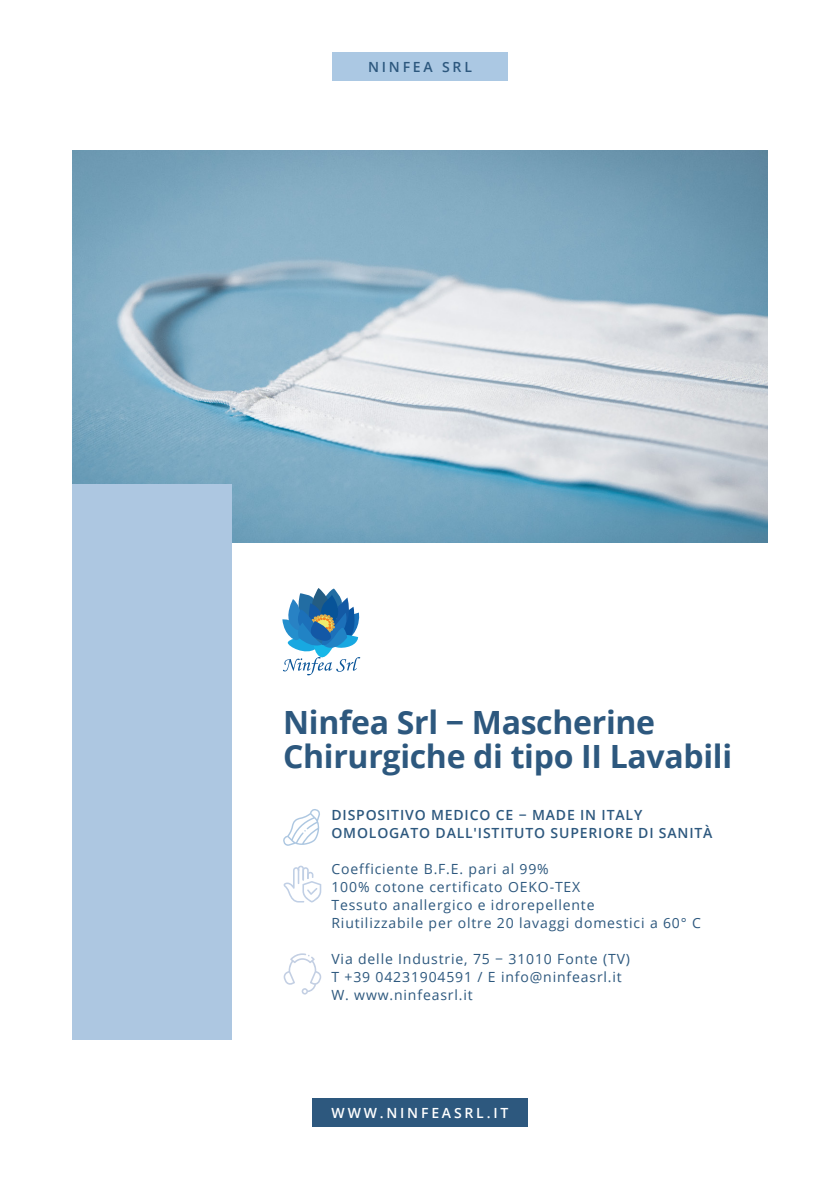
<style>
.page{position:relative;width:840px;height:1191px;background:#fff}
.page>*{position:absolute;margin:0;border:0;box-sizing:border-box;transform-origin:0 0}
.t1{font:700 32px "Open Sans";letter-spacing:-.01em;color:#2d587e}
.t2{font:14px/18px "Open Sans";letter-spacing:.06em;color:#2d587e}
.t3{font:600 14px "Open Sans";letter-spacing:.06em;color:#2d587e}
.t4{font:600 14px "Open Sans";letter-spacing:.2em;color:#fff}
.t5{font:600 14px "Open Sans";letter-spacing:.2em;color:#2d587e}
</style>
<div class="page">
<div style="left:332px;top:52px;width:175px;height:29px;background:#abc8e3"></div>
<div style="left:312px;top:1098px;width:215px;height:28px;background:#2d587e"></div>
<img style="left:72px;top:151px;width:695px;height:391px">
<svg style="left:282px;top:588px;width:79px;height:87px"></svg>
<div style="left:72px;top:484px;width:159px;height:556px;background:#adc7e1"></div>
<svg style="left:283px;top:809px;width:37px;height:37px"></svg>
<svg style="left:283px;top:865px;width:38px;height:37px"></svg>
<svg style="left:283px;top:953px;width:39px;height:41px"></svg>
<p class="t5" style="left:368px;top:57px;width:105px">NINFEA SRL</p>
<p class="t1" style="left:283px;top:699px;width:373px">Ninfea Srl − Mascherine</p>
<p class="t1" style="left:283px;top:733px;width:450px">Chirurgiche di tipo II Lavabili</p>
<p class="t3" style="left:331px;top:805px;width:312px">DISPOSITIVO MEDICO CE − MADE IN ITALY</p>
<p class="t3" style="left:331px;top:823px;width:382px">OMOLOGATO DALL'ISTITUTO SUPERIORE DI SANITÀ</p>
<p class="t2" style="left:331px;top:859px;width:219px">Coefficiente B.F.E. pari al 99%</p>
<p class="t2" style="left:331px;top:877px;width:250px">100% cotone certificato OEKO-TEX</p>
<p class="t2" style="left:331px;top:895px;width:264px">Tessuto anallergico e idrorepellente</p>
<p class="t2" style="left:331px;top:913px;width:371px">Riutilizzabile per oltre 20 lavaggi domestici a 60° C</p>
<p class="t2" style="left:331px;top:949px;width:300px">Via delle Industrie, 75 − 31010 Fonte (TV)</p>
<p class="t2" style="left:331px;top:967px;width:292px">T +39 04231904591 / E info@ninfeasrl.it<br>W. www.ninfeasrl.it</p>
<p class="t4" style="left:331px;top:1103px;width:178px">WWW.NINFEASRL.IT</p>
</div>
